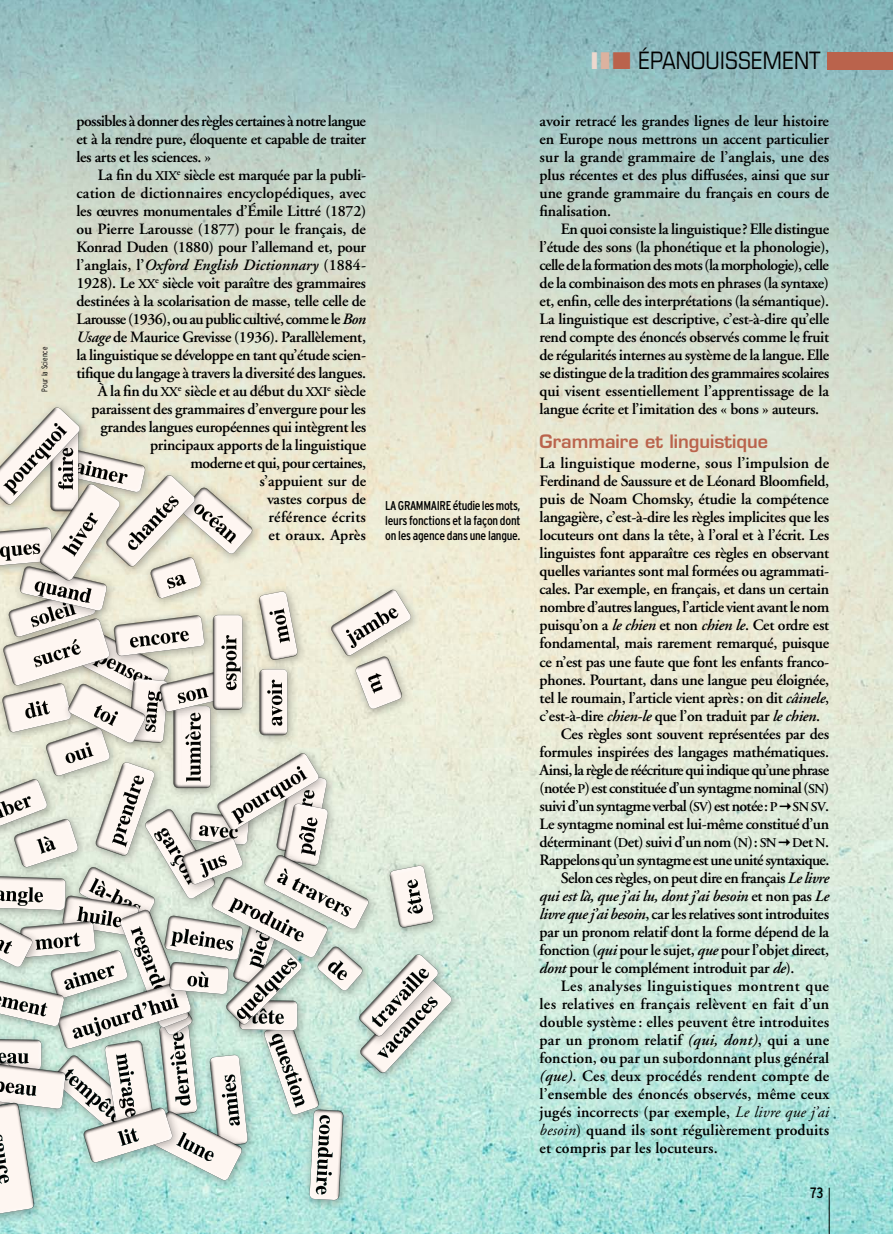
<style>
.page{position:relative;width:893px;height:1234px;background:#fff}
.page>*{position:absolute;margin:0;border:0;box-sizing:border-box;transform-origin:0 0}
.t1{font:condensed 24px "Eurostile";color:#000}
.inter2{font:600 18px "Eurostile";color:#ba634c}
.texte_courant{font:600 15.75px/18px "Adobe Garamond";letter-spacing:-.02em;color:#000;text-align:justify}
.t2{font:condensed 15px "Interstate";color:#000}
.legende{font:condensed 12.75px/15px "Interstate";letter-spacing:-.02em;color:#000;text-align:justify}
.copyright{font:300 condensed 8.25px "Interstate";color:#000}
.s1{font-family:"Adobe Garamond Semibold SC850";font-weight:400;font-size:13.35px}
.s2{font-style:italic}
.s3{color:#edd8ce}
.s4{color:#dcb29f}
.s5{color:#ba634c}
.s6{font-family:"Adobe Garamond Semibold SC850";font-weight:400}
.s7{font-weight:400;font-style:italic}
</style>
<div class="page">
<img style="left:0;top:0;width:893px;height:1233px">
<hr style="left:829px;top:1187px;width:1px;height:46px;background:#000">
<div style="left:827px;top:52px;width:66px;height:17px;background:#ba634c"></div>
<div style="left:354px;top:971px;width:108px;height:111px;background:#000;opacity:.3"></div>
<div style="left:0;top:1095px;width:44px;height:129px;background:#000;opacity:.3"></div>
<svg style="left:0;top:401px;width:459px;height:819px"></svg>
<svg style="left:780px;top:802px;width:11px;height:8px"></svg>
<svg style="left:779px;top:838px;width:11px;height:8px"></svg>
<p class="copyright" style="left:40px;top:391px;width:46px;rotate:-90deg">Pour la Science</p>
<p class="texte_courant" style="left:77px;top:112px;width:291px">possibles à donner des règles certaines à notre langue et à la rendre pure, éloquente et capable de traiter les arts et les sciences. »</p>
<p class="texte_courant" style="left:77px;top:166px;width:291px;text-indent:21px">La fin du <span class="s1">XIX</span><sup>e</sup> siècle est marquée par la publi&shy;cation de dictionnaires encyclopédiques, avec les œuvres monumentales d’Émile Littré (1872) ou Pierre Larousse (1877) pour le français, de Konrad Duden (1880) pour l’allemand et, pour l’anglais, l’<span class="s2">Oxford English Dictionnary</span> (1884- 1928). Le <span class="s1">XX</span><sup>e</sup> siècle voit paraître des grammaires destinées à la scolarisation de masse, telle celle de Larousse (1936), ou au public cultivé, comme le <span class="s2">Bon Usage</span> de Maurice Grevisse (1936). Parallèlement, la linguistique se développe en tant qu’étude scien&shy;tifique du langage à travers la diversité des langues.</p>
<p class="texte_courant" style="left:92px;top:382px;width:276px;text-align:right">À la fin du <span class="s1">XX</span><sup>e</sup> siècle et au début du <span class="s1">XXI</span><sup>e</sup> siècle paraissent des grammaires d’envergure pour les grandes langues européennes qui intègrent les principaux apports de la linguistique<br>moderne et qui, pour certaines,<br>s’appuient sur de<br>vastes corpus de<br>référence écrits<br>et oraux. Après</p>
<p class="legende" style="left:385px;top:498px;width:137px">LA GRAMMAIRE étudie les mots, leurs fonctions et la façon dont on les agence dans une langue.</p>
<h1 class="t1" style="left:591px;top:46px;width:231px"><span class="s3">❙</span><span class="s4">❚</span><span class="s5">■</span> ÉPANOUISSEMENT</h1>
<p class="texte_courant" style="left:540px;top:112px;width:291px">avoir retracé les grandes lignes de leur histoire en Europe nous mettrons un accent particulier sur la grande grammaire de l’anglais, une des plus récentes et des plus diffusées, ainsi que sur une grande grammaire du français en cours de finalisation.</p>
<p class="texte_courant" style="left:540px;top:220px;width:291px;text-indent:21px">En quoi consiste la linguistique? Elle distingue l’étude des sons (la phonétique et la phonologie), celle de la formation des mots (la morphologie), celle de la combinaison des mots en phrases (la syntaxe) et, enfin, celle des interprétations (la sémantique).<br>La linguistique est descriptive, c’est-à-dire qu’elle rend compte des énoncés observés comme le fruit de régularités internes au système de la langue. Elle se distingue de la tradition des grammaires scolaires qui visent essentiellement l’apprentissage de la langue écrite et l’imitation des « bons » auteurs.</p>
<p class="inter2" style="left:540px;top:430px;width:230px">Grammaire et linguistique</p>
<p class="texte_courant" style="left:540px;top:454px;width:291px">La linguistique moderne, sous l’impulsion de Ferdinand de Saussure et de Léonard Bloomfield, puis de Noam Chomsky, étudie la compétence langagière, c’est-à-dire les règles implicites que les locuteurs ont dans la tête, à l’oral et à l’écrit. Les linguistes font apparaître ces règles en observant quelles variantes sont mal formées ou agrammati&shy;cales. Par exemple, en français, et dans un certain nombre d’autres langues, l’article vient avant le nom puisqu’on a <span class="s2">le chien</span> et non <span class="s2">chien le</span>. Cet ordre est fondamental, mais rarement remarqué, puisque ce n’est pas une faute que font les enfants franco&shy;phones. Pourtant, dans une langue peu éloignée, tel le roumain, l’article vient après: on dit <span class="s2">câinele</span>, c’est-à-dire <span class="s2">chien-le</span> que l’on traduit par <span class="s2">le chien</span>.</p>
<p class="texte_courant" style="left:540px;top:724px;width:291px;text-indent:21px">Ces règles sont souvent représentées par des formules inspirées des langages mathématiques.<br>Ainsi, la règle de réécriture qui indique qu’une phrase (notée <span class="s1">P</span>) est constituée d’un syntagme nominal (<span class="s1">SN</span>) suivi d’un syntagme verbal (<span class="s1">SV</span>) est notée: <span class="s1">P SN SV</span>.<br>Le syntagme nominal est lui-même constitué d’un déterminant (<span class="s1">D</span>et) suivi d’un nom (<span class="s1">N</span>): <span class="s1">SN D</span>et <span class="s1">N</span><span class="s6">.<br></span>Rappelons qu’un syntagme est une unité syntaxique.</p>
<p class="texte_courant" style="left:540px;top:868px;width:291px;text-indent:21px">Selon ces règles, on peut dire en français <span class="s2">Le livre qui est là, que j’ai lu, dont j’ai besoin</span> et non pas <span class="s2">Le livre que j’ai besoin</span>, car les relatives sont introduites par un pronom relatif dont la forme dépend de la fonction (<span class="s2">qui</span> pour le sujet, <span class="s2">que</span> pour l’objet direct, <span class="s2">dont</span> pour le complément introduit par <span class="s2">de</span>).</p>
<p class="texte_courant" style="left:540px;top:976px;width:291px;text-indent:21px">Les analyses linguistiques montrent que les relatives en français relèvent en fait d’un double système : elles peuvent être introduites par un pronom relatif <span class="s2">(qui, dont)</span>, qui a une fonction, ou par un subordonnant plus général <span class="s2">(que)</span>. Ces deux procédés rendent compte de l’ensemble des énoncés observés, même ceux jugés incorrects (par exemple, <span class="s7">Le livre que j’ai besoin</span>) quand ils sont régulièrement produits et compris par les locuteurs.</p>
<p class="t2" style="left:810px;top:1183px;width:15px">73</p>
</div>
